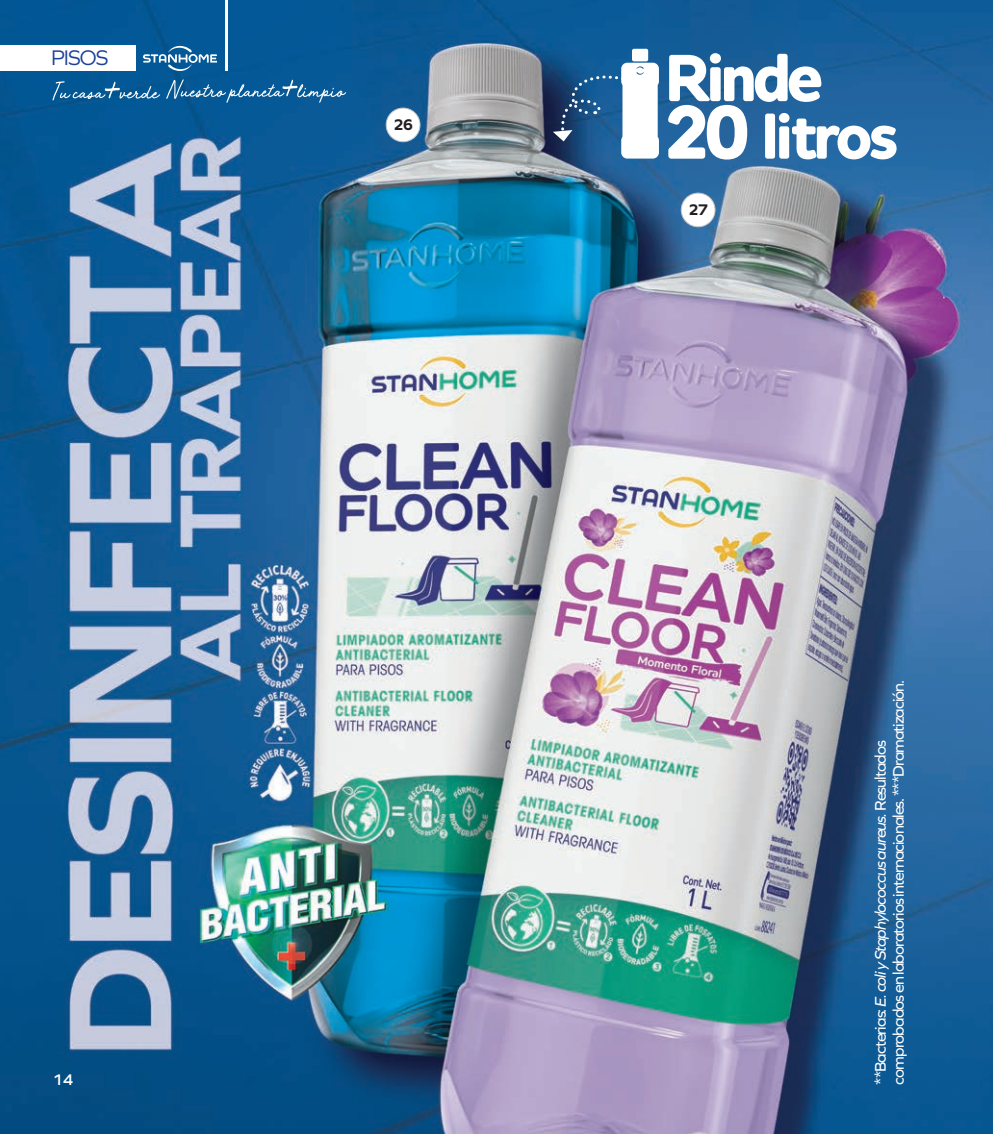
<style>
.page{position:relative;width:993px;height:1134px;background:#fff}
.page>*{position:absolute;margin:0;border:0;box-sizing:border-box;transform-origin:0 0}
.t1{font:700 63.8px "Alleyn W01";letter-spacing:-.1em;color:#fff}
.t2{font:700 60.8px "Alleyn W01";letter-spacing:-.08em;color:#fff}
.t3{font:22px "Graphie";letter-spacing:-.045em;color:#1b4299}
.t4{font:16px/18px "Graphie";letter-spacing:-.06em;color:#fff}
.t5{font:700 16px "Graphie";color:#231f20}
.t6{font:600 16px "Graphie";color:#fff}
.s1{font-size:73px}
.s2{font-style:italic}
</style>
<div class="page">
<img style="left:0;top:0;width:992px;height:1134px">
<div style="left:681px;top:193px;width:33px;height:34px;background:#fff;border-radius:50%"></div>
<div style="left:680px;top:193px;width:35px;height:34px;border:1px solid #c1c2c4;border-radius:50%"></div>
<div style="left:386px;top:108px;width:34px;height:34px;background:#fff;border-radius:50%"></div>
<div style="left:386px;top:108px;width:34px;height:34px;border:1px solid #c1c2c4;border-radius:50%"></div>
<div style="left:0;top:46px;width:135px;height:25px;background:#fff"></div>
<svg style="left:143px;top:46px;width:74px;height:25px;background:#387aab"></svg>
<hr style="left:225px;top:0;width:2px;height:71px;background:#fff">
<svg style="left:52px;top:81px;width:108px;height:19px;background:#2870a4"></svg>
<svg style="left:166px;top:79px;width:180px;height:24px;background:#266ea3"></svg>
<div style="left:631px;top:49px;width:17px;height:12px;background:#fff;border-radius:2px"></div>
<svg style="left:552px;top:56px;width:106px;height:103px"></svg>
<h3 class="t3" style="left:51px;top:44px;width:59px">PISOS</h3>
<p class="t6" style="left:52px;top:1070px;width:22px">14</p>
<p class="t5" style="left:393px;top:115px;width:21px">26</p>
<h1 class="t1" style="left:663px;top:39px;width:162px">Rinde</h1>
<h2 class="t2" style="left:663px;top:99px;width:237px"><span class="s1">20</span> litros</h2>
<p class="t5" style="left:688px;top:200px;width:21px">27</p>
<p class="t4" style="left:870px;top:1084px;width:406px;rotate:-90deg">**Bacterias: <span class="s2">E. coli y Staphylococcus aureus.</span> Resultados comprobados en laboratorios internacionales. ***Dramatización.</p>
</div>
